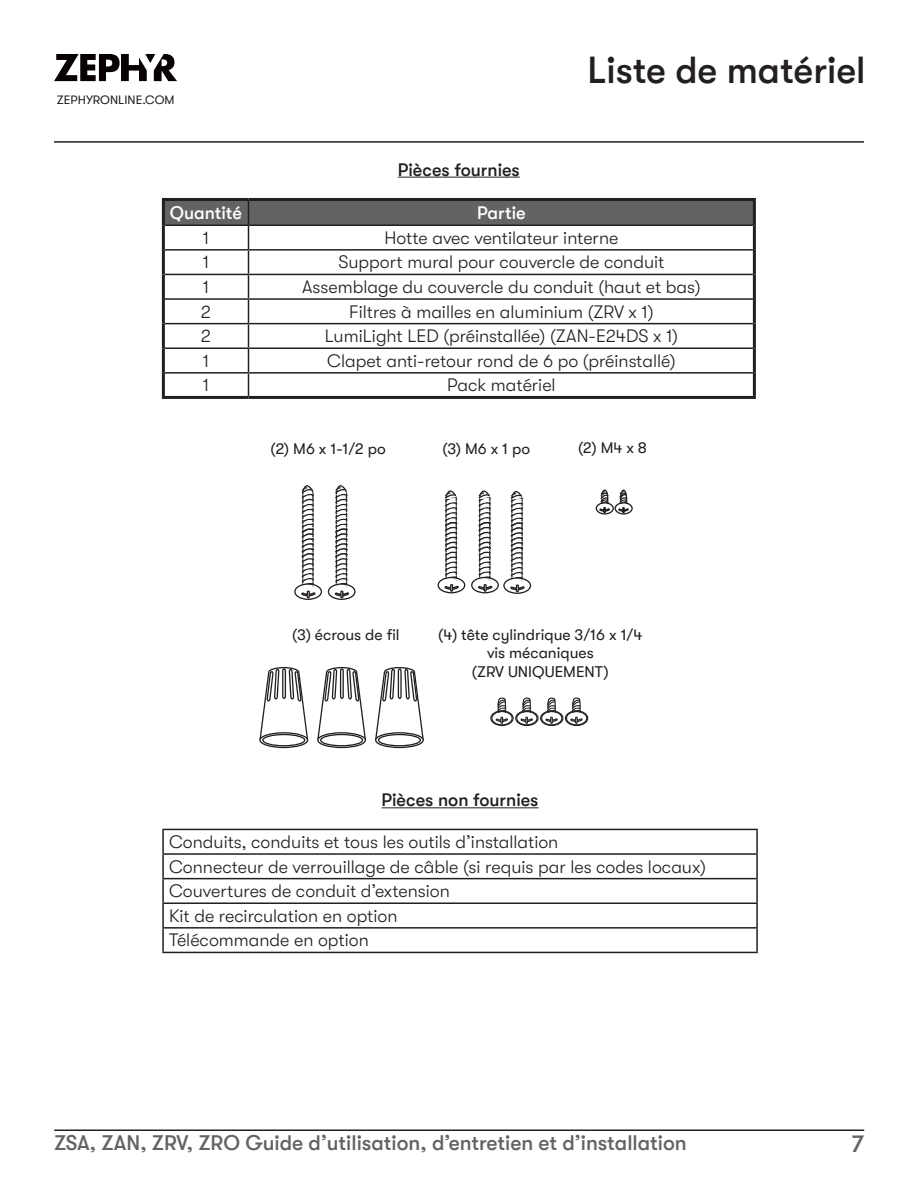
<style>
.page{position:relative;width:918px;height:1188px;background:#fff}
.page>*{position:absolute;margin:0;border:0;box-sizing:border-box;transform-origin:0 0}
.t1{font:500 37.5px "GT Walsheim";color:#231f20}
.t2{font:500 24px "GT Walsheim";color:#636366}
.t3{font:500 21px "GT Walsheim";color:#636366}
.t4{font:300 18px/24.6px "GT Walsheim";color:#231f20}
.t5{font:500 18px "GT Walsheim";color:#231f20}
.t6{font:500 18px "GT Walsheim";color:#fff}
.t7{font:15.75px/18.8px "GT Walsheim";color:#231f20;text-align:center}
.t8{font:12.3px "GT Walsheim";color:#231f20}
</style>
<div class="page">
<hr style="left:54px;top:141px;width:810px;height:2px;background:#231f20">
<hr style="left:54px;top:1130px;width:810px;height:1px;background:#231f20">
<svg style="left:54px;top:54px;width:123px;height:27px"></svg>
<hr style="left:382px;top:807px;width:157px;height:1px;background:#231f20">
<hr style="left:162px;top:829px;width:596px;height:1px;background:#231f20">
<hr style="left:162px;top:830px;width:2px;height:23px;background:#231f20">
<hr style="left:756px;top:830px;width:2px;height:23px;background:#231f20">
<hr style="left:162px;top:853px;width:596px;height:2px;background:#231f20">
<hr style="left:162px;top:855px;width:2px;height:23px;background:#231f20">
<hr style="left:756px;top:855px;width:2px;height:23px;background:#231f20">
<hr style="left:162px;top:878px;width:596px;height:1px;background:#231f20">
<hr style="left:162px;top:879px;width:2px;height:23px;background:#231f20">
<hr style="left:756px;top:879px;width:2px;height:23px;background:#231f20">
<hr style="left:162px;top:902px;width:596px;height:2px;background:#231f20">
<hr style="left:162px;top:904px;width:2px;height:23px;background:#231f20">
<hr style="left:756px;top:904px;width:2px;height:23px;background:#231f20">
<hr style="left:162px;top:927px;width:596px;height:2px;background:#231f20">
<hr style="left:162px;top:929px;width:2px;height:23px;background:#231f20">
<hr style="left:756px;top:929px;width:2px;height:23px;background:#231f20">
<hr style="left:162px;top:952px;width:596px;height:1px;background:#231f20">
<hr style="left:398px;top:177px;width:122px;height:1px;background:#231f20">
<hr style="left:162px;top:198px;width:87px;height:3px;background:#231f20">
<hr style="left:162px;top:201px;width:3px;height:24px;background:#231f20">
<hr style="left:249px;top:198px;width:507px;height:3px;background:#231f20">
<hr style="left:753px;top:201px;width:3px;height:24px;background:#231f20">
<hr style="left:162px;top:225px;width:3px;height:25px;background:#231f20">
<hr style="left:753px;top:225px;width:3px;height:25px;background:#231f20">
<hr style="left:162px;top:250px;width:3px;height:24px;background:#231f20">
<hr style="left:753px;top:250px;width:3px;height:24px;background:#231f20">
<hr style="left:162px;top:274px;width:3px;height:25px;background:#231f20">
<hr style="left:753px;top:274px;width:3px;height:25px;background:#231f20">
<hr style="left:162px;top:299px;width:3px;height:25px;background:#231f20">
<hr style="left:753px;top:299px;width:3px;height:25px;background:#231f20">
<hr style="left:162px;top:324px;width:3px;height:24px;background:#231f20">
<hr style="left:753px;top:324px;width:3px;height:24px;background:#231f20">
<hr style="left:162px;top:348px;width:3px;height:25px;background:#231f20">
<hr style="left:753px;top:348px;width:3px;height:25px;background:#231f20">
<hr style="left:162px;top:373px;width:3px;height:23px;background:#231f20">
<hr style="left:753px;top:373px;width:3px;height:23px;background:#231f20">
<hr style="left:162px;top:396px;width:87px;height:3px;background:#231f20">
<hr style="left:249px;top:396px;width:507px;height:3px;background:#231f20">
<svg style="left:163px;top:199px;width:591px;height:197px"></svg>
<svg style="left:260px;top:733px;width:48px;height:14px"></svg>
<div style="left:259px;top:732px;width:49px;height:16px;border:1px solid #231f20;border-radius:50%"></div>
<svg style="left:263px;top:735px;width:42px;height:11px"></svg>
<div style="left:262px;top:734px;width:43px;height:12px;border:1px solid #231f20;border-radius:50%"></div>
<svg style="left:259px;top:667px;width:50px;height:75px"></svg>
<svg style="left:318px;top:733px;width:47px;height:14px"></svg>
<div style="left:317px;top:732px;width:49px;height:16px;border:1px solid #231f20;border-radius:50%"></div>
<svg style="left:321px;top:735px;width:42px;height:11px"></svg>
<div style="left:320px;top:734px;width:43px;height:12px;border:1px solid #231f20;border-radius:50%"></div>
<svg style="left:317px;top:667px;width:49px;height:75px"></svg>
<svg style="left:376px;top:733px;width:47px;height:14px"></svg>
<div style="left:375px;top:732px;width:49px;height:16px;border:1px solid #231f20;border-radius:50%"></div>
<svg style="left:379px;top:735px;width:41px;height:11px"></svg>
<div style="left:378px;top:734px;width:43px;height:12px;border:1px solid #231f20;border-radius:50%"></div>
<svg style="left:375px;top:667px;width:49px;height:75px"></svg>
<div style="left:294px;top:583px;width:28px;height:17px;border:1px solid #231f20;border-radius:50%"></div>
<svg style="left:295px;top:485px;width:26px;height:114px"></svg>
<div style="left:328px;top:583px;width:28px;height:17px;border:1px solid #231f20;border-radius:50%"></div>
<svg style="left:328px;top:485px;width:27px;height:114px"></svg>
<svg style="left:438px;top:490px;width:27px;height:103px"></svg>
<div style="left:471px;top:577px;width:28px;height:16px;border:1px solid #231f20;border-radius:50%"></div>
<svg style="left:472px;top:490px;width:26px;height:103px"></svg>
<div style="left:596px;top:502px;width:18px;height:13px;border:1px solid #231f20;border-radius:50%"></div>
<div style="left:615px;top:502px;width:18px;height:13px;border:1px solid #231f20;border-radius:50%"></div>
<svg style="left:596px;top:489px;width:37px;height:25px"></svg>
<div style="left:490px;top:710px;width:24px;height:16px;border:1px solid #231f20;border-radius:50%"></div>
<div style="left:515px;top:710px;width:24px;height:16px;border:1px solid #231f20;border-radius:50%"></div>
<div style="left:540px;top:710px;width:23px;height:16px;border:1px solid #231f20;border-radius:50%"></div>
<div style="left:565px;top:710px;width:23px;height:16px;border:1px solid #231f20;border-radius:50%"></div>
<svg style="left:491px;top:697px;width:97px;height:28px"></svg>
<div style="left:503px;top:577px;width:28px;height:17px;border:1px solid #231f20;border-radius:50%"></div>
<svg style="left:504px;top:490px;width:26px;height:103px"></svg>
<p class="t8" style="left:57px;top:93px;width:119px">ZEPHYRONLINE.COM</p>
<p class="t5" style="left:398px;top:159px;width:123px">Pièces fournies</p>
<h1 class="t1" style="left:587px;top:49px;width:280px">Liste de matériel</h1>
<p class="t6" style="left:170px;top:203px;width:74px">Quantité</p>
<p class="t6" style="left:477px;top:203px;width:50px">Partie</p>
<p class="t4" style="left:203px;top:226px;width:8px">1</p>
<p class="t4" style="left:384px;top:226px;width:235px">Hotte avec ventilateur interne</p>
<p class="t4" style="left:203px;top:250px;width:8px">1</p>
<p class="t4" style="left:338px;top:250px;width:328px">Support mural pour couvercle de conduit</p>
<p class="t4" style="left:203px;top:275px;width:8px">1</p>
<p class="t4" style="left:302px;top:275px;width:400px">Assemblage du couvercle du conduit (haut et bas)</p>
<p class="t4" style="left:201px;top:299px;width:12px">2</p>
<p class="t4" style="left:349px;top:299px;width:306px">Filtres à mailles en aluminium (ZRV x 1)</p>
<p class="t4" style="left:201px;top:324px;width:12px">2</p>
<p class="t4" style="left:325px;top:324px;width:355px">LumiLight LED (préinstallée) (ZAN-E24DS x 1)</p>
<p class="t4" style="left:203px;top:349px;width:8px">1</p>
<p class="t4" style="left:327px;top:349px;width:350px">Clapet anti-retour rond de 6 po (préinstallé)</p>
<p class="t4" style="left:203px;top:373px;width:8px">1</p>
<p class="t4" style="left:447px;top:373px;width:110px">Pack matériel</p>
<p class="t7" style="left:271px;top:439px;width:117px">(2) M6 x 1-1/2 po</p>
<p class="t7" style="left:442px;top:439px;width:89px">(3) M6 x 1 po</p>
<p class="t7" style="left:578px;top:438px;width:70px">(2) M4 x 8</p>
<p class="t7" style="left:292px;top:625px;width:109px">(3) écrous de fil</p>
<p class="t7" style="left:438px;top:625px;width:206px">(4) tête cylindrique 3/16 x 1/4 vis mécaniques<br>(ZRV UNIQUEMENT)</p>
<p class="t5" style="left:382px;top:790px;width:158px">Pièces non fournies</p>
<p class="t4" style="left:169px;top:830px;width:539px">Conduits, conduits et tous les outils d’installation<br>Connecteur de verrouillage de câble (si requis par les codes locaux)<br>Couvertures de conduit d’extension<br>Kit de recirculation en option<br>Télécommande en option</p>
<p class="t3" style="left:54px;top:1131px;width:634px">ZSA, ZAN, ZRV, ZRO Guide d’utilisation, d’entretien et d’installation</p>
<h2 class="t2" style="left:851px;top:1131px;width:14px">7</h2>
</div>
